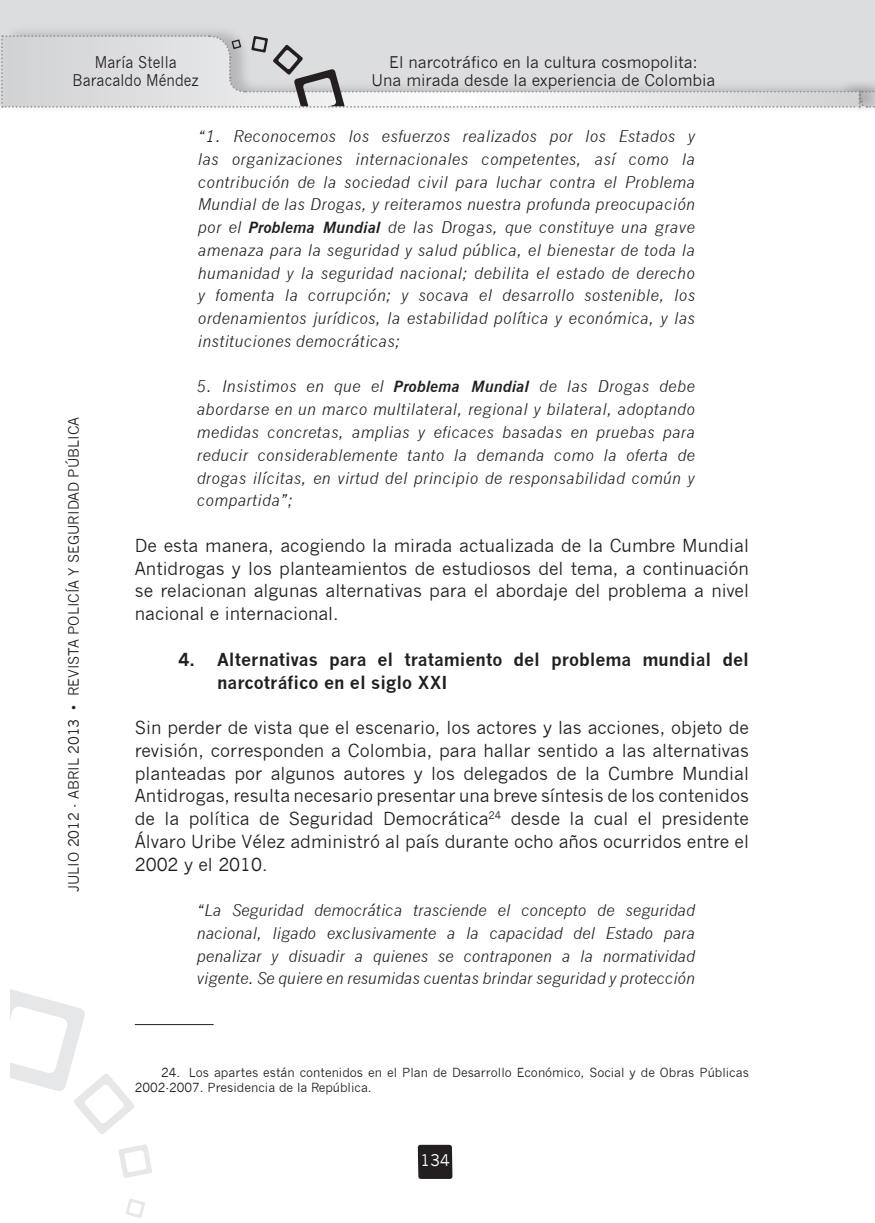
<style>
.page{position:relative;width:875px;height:1223px;background:#fff}
.page>*{position:absolute;margin:0;border:0;box-sizing:border-box;transform-origin:0 0}
.t1{font:17.5px/22.8px "News Gothic";color:#231f20;text-align:justify}
.t2{font:700 17.5px/22.8px "News Gothic";color:#231f20}
.t3{font:italic 15.75px/22.8px "News Gothic";letter-spacing:.02em;color:#231f20;text-align:justify}
.t4{font:15.75px/17.3px "News Gothic";color:#231f20;text-align:center}
.t5{font:15.75px/17.3px "News Gothic";color:#231f20;text-align:center;scale:.9 1}
.t6{font:15.75px "News Gothic";color:#fff}
.t7{font:14px "News Gothic";color:#231f20}
.t8{font:12.25px/14.7px "News Gothic";color:#231f20}
.s1{font-family:"News Gothic BT";font-weight:700}
.s2{font-style:inherit}
</style>
<div class="page">
<div style="left:0;top:0;width:859px;height:106px;background:#dcdddf"></div>
<div style="left:4px;top:23px;width:855px;height:90px;background:#231f20;opacity:.2"></div>
<svg style="left:10px;top:989px;width:125px;height:145px"></svg>
<svg style="left:119px;top:1144px;width:33px;height:33px"></svg>
<svg style="left:126px;top:1199px;width:19px;height:18px"></svg>
<svg style="left:418px;top:1144px;width:34px;height:34px"></svg>
<div style="left:859px;top:0;width:16px;height:106px;background:#dcdddf"></div>
<div style="left:859px;top:23px;width:16px;height:90px;background:#231f20;opacity:.2"></div>
<svg style="left:1px;top:34px;width:874px;height:75px"></svg>
<hr style="left:135px;top:1023px;width:79px;height:1px;background:#231f20">
<p class="t5" style="left:73px;top:54px;width:142px">María Stella<br>Baracaldo Méndez</p>
<p class="t4" style="left:371px;top:54px;width:345px">El narcotráfico en la cultura cosmopolita:<br>Una mirada desde la experiencia de Colombia</p>
<p class="t7" style="left:66px;top:891px;width:476px;rotate:-90deg">JULIO 2012 - ABRIL 2013 • REVISTA POLICÍA Y SEGURIDAD PÚBLICA</p>
<p class="t3" style="left:198px;top:125px;width:499px">“1. Reconocemos los esfuerzos realizados por los Estados y las organizaciones internacionales competentes, así como la contribución de la sociedad civil para luchar contra el Problema Mundial de las Drogas, y reiteramos nuestra profunda preocupación por el <span class="s1">Problema Mundial</span> de las Drogas, que constituye una grave amenaza para la seguridad y salud pública, el bienestar de toda la humanidad y la seguridad nacional; debilita el estado de derecho y fomenta la corrupción; y socava el desarrollo sostenible, los ordenamientos jurídicos, la estabilidad política y económica, y las instituciones democráticas;</p>
<p class="t3" style="left:197px;top:375px;width:500px">5. Insistimos en que el <span class="s1">Problema Mundial</span> de las Drogas debe abordarse en un marco multilateral, regional y bilateral, adoptando medidas concretas, amplias y eficaces basadas en pruebas para reducir considerablemente tanto la demanda como la oferta de drogas ilícitas, en virtud del principio de responsabilidad común y compartida”;</p>
<p class="t1" style="left:135px;top:534px;width:616px">De esta manera, acogiendo la mirada actualizada de la Cumbre Mundial Antidrogas y los planteamientos de estudiosos del tema, a continuación se relacionan algunas alternativas para el abordaje del problema a nivel nacional e internacional.</p>
<p class="t2" style="left:217px;top:647px;width:533px;text-indent:-38px">4. Alternativas para el tratamiento del problema mundial del narcotráfico en el siglo <span class="s2">XXI</span></p>
<p class="t1" style="left:135px;top:716px;width:616px">Sin perder de vista que el escenario, los actores y las acciones, objeto de revisión, corresponden a Colombia, para hallar sentido a las alternativas planteadas por algunos autores y los delegados de la Cumbre Mundial Antidrogas, resulta necesario presentar una breve síntesis de los contenidos de la política de Seguridad Democrática<sup>24</sup> desde la cual el presidente Álvaro Uribe Vélez administró al país durante ocho años ocurridos entre el 2002 y el 2010.</p>
<p class="t3" style="left:197px;top:898px;width:500px">“La Seguridad democrática trasciende el concepto de seguridad nacional, ligado exclusivamente a la capacidad del Estado para penalizar y disuadir a quienes se contraponen a la normatividad vigente. Se quiere en resumidas cuentas brindar seguridad y protección</p>
<p class="t8" style="left:135px;top:1065px;width:615px;text-indent:26px">24. Los apartes están contenidos en el Plan de Desarrollo Económico, Social y de Obras Públicas<br>2002-2007. Presidencia de la República.</p>
<p class="t6" style="left:420px;top:1150px;width:31px">134</p>
</div>
